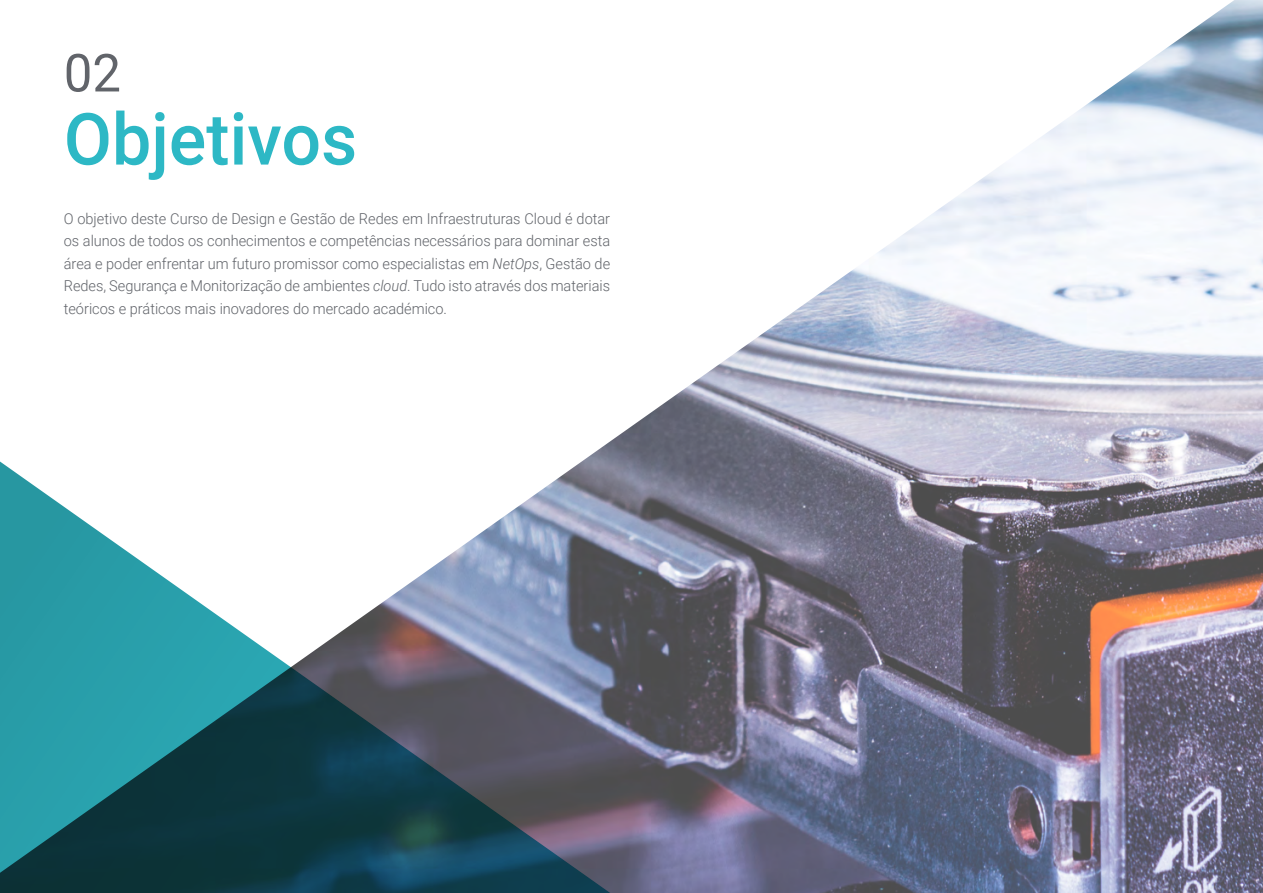
<style>
.page{position:relative;width:1263px;height:893px;background:#fff}
.page>*{position:absolute;margin:0;border:0;box-sizing:border-box;transform-origin:0 0}
.t1{font:500 72px "Roboto";color:#2db8c5}
.t2{font:52.5px "Roboto";color:#61646a}
.t3{font:300 15px/22.5px "Roboto";color:#61646a;text-align:justify}
.s1{font-style:italic}
</style>
<div class="page">
<img style="left:604px;top:0;width:659px;height:893px">
<svg style="left:0;top:446px;width:640px;height:447px"></svg>
<h2 class="t2" style="left:64px;top:36px;width:59px">02</h2>
<h1 class="t1" style="left:64px;top:89px;width:295px">Objetivos</h1>
<p class="t3" style="left:64px;top:207px;width:548px">O objetivo deste Curso de Design e Gestão de Redes em Infraestruturas Cloud é dotar os alunos de todos os conhecimentos e competências necessários para dominar esta área e poder enfrentar um futuro promissor como especialistas em <span class="s1">NetOps</span>, Gestão de Redes, Segurança e Monitorização de ambientes <span class="s1">cloud</span>. Tudo isto através dos materiais teóricos e práticos mais inovadores do mercado académico.</p>
</div>
